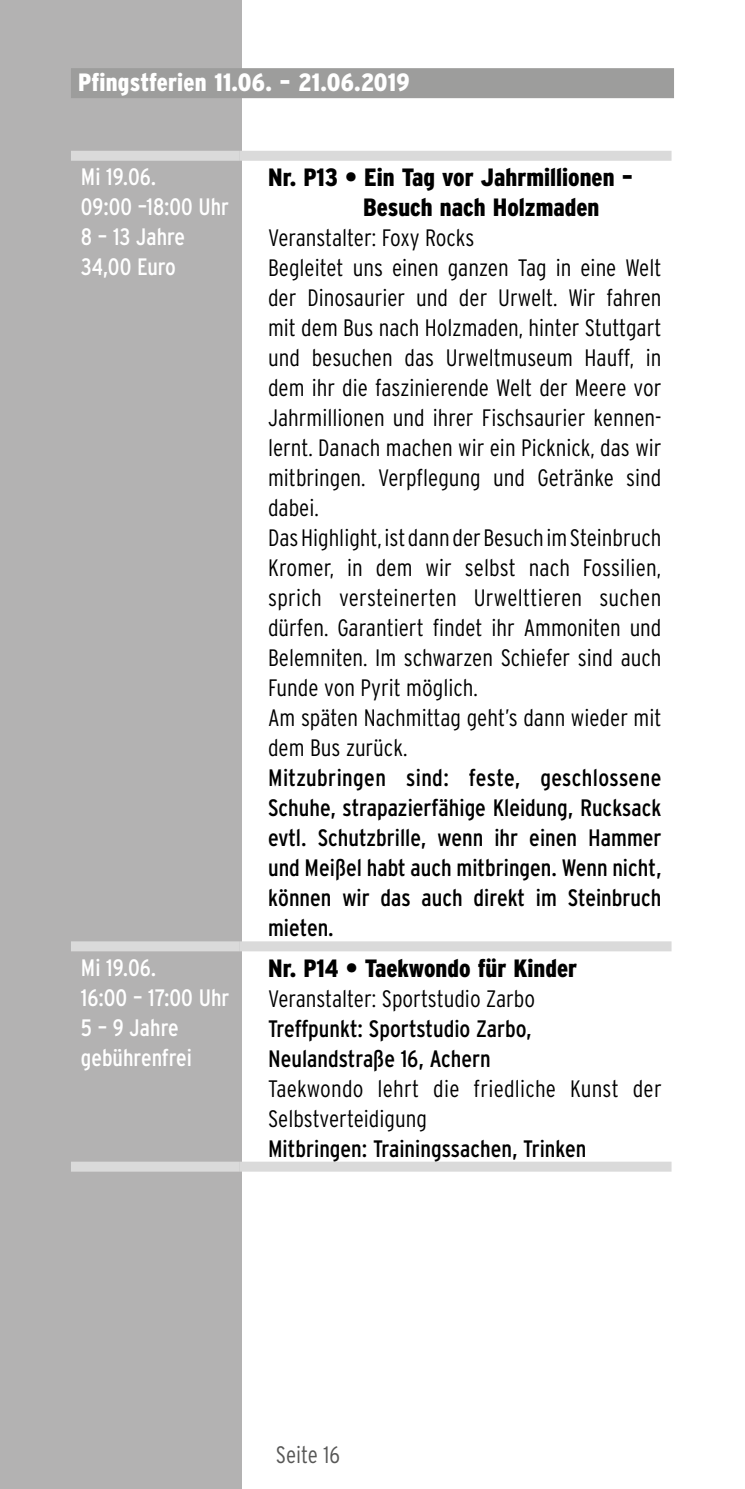
<style>
.page{position:relative;width:745px;height:1489px;background:#fff}
.page>*{position:absolute;margin:0;border:0;box-sizing:border-box;transform-origin:0 0}
.t1{font:900 condensed 25px/30px "Interstate";color:#000}
.t2{font:900 condensed 25px "Interstate";letter-spacing:.01em;color:#fff}
.t3{font:300 condensed 23.75px/30px "Interstate";color:#000}
.t4{font:condensed 23.75px/30px "Interstate";color:#000;text-align:justify}
.t5{font:condensed 23.75px/30px "Interstate";color:#fff}
.t6{font:300 condensed 23.75px "Interstate";color:#575756}
</style>
<div class="page">
<div style="left:0;top:0;width:241px;height:1488px;background:#b3b2b2"></div>
<div style="left:71px;top:151px;width:168px;height:10px;background:#dadada"></div>
<div style="left:239px;top:151px;width:432px;height:10px;background:#dadada"></div>
<div style="left:71px;top:941px;width:168px;height:10px;background:#dadada"></div>
<div style="left:239px;top:941px;width:432px;height:10px;background:#dadada"></div>
<div style="left:71px;top:1161px;width:168px;height:10px;background:#dadada"></div>
<div style="left:239px;top:1161px;width:432px;height:10px;background:#dadada"></div>
<div style="left:71px;top:68px;width:602px;height:30px;background:#9d9d9c"></div>
<p class="t2" style="left:78px;top:68px;width:333px">Pfingstferien 11.06. – 21.06.2019</p>
<p class="t5" style="left:81px;top:161px;width:149px">Mi 19.06.<br>09:00 –18:00 Uhr<br>8 – 13 Jahre<br>34,00 Euro</p>
<p class="t1" style="left:363px;top:162px;width:271px;text-indent:-95px">Nr. P13 • Ein Tag vor Jahrmillionen –<br>Besuch nach Holzmaden</p>
<p class="t3" style="left:268px;top:222px;width:394px">Veranstalter: Foxy Rocks<br>Begleitet uns einen ganzen Tag in eine Welt der Dinosaurier und der Urwelt. Wir fahren mit dem Bus nach Holzmaden, hinter Stuttgart und besuchen das Urweltmuseum Hauff, in dem ihr die faszinierende Welt der Meere vor Jahrmillionen und ihrer Fischsaurier kennen&shy;lernt. Danach machen wir ein Picknick, das wir mitbringen. Verpflegung und Getränke sind dabei.<br>Das Highlight, ist dann der Besuch im Steinbruch Kromer, in dem wir selbst nach Fossilien, sprich versteinerten Urwelttieren suchen dürfen. Garantiert findet ihr Ammoniten und Belemniten. Im schwarzen Schiefer sind auch Funde von Pyrit möglich.<br>Am späten Nachmittag geht’s dann wieder mit dem Bus zurück.</p>
<p class="t4" style="left:268px;top:762px;width:394px">Mitzubringen sind: feste, geschlossene Schuhe, strapazierfähige Kleidung, Rucksack evtl. Schutzbrille, wenn ihr einen Hammer und Meißel habt auch mitbringen. Wenn nicht, können wir das auch direkt im Steinbruch mieten.</p>
<p class="t5" style="left:81px;top:952px;width:150px">Mi 19.06.<br>16:00 – 17:00 Uhr<br>5 – 9 Jahre gebührenfrei</p>
<p class="t1" style="left:268px;top:952px;width:310px">Nr. P14 • Taekwondo für Kinder</p>
<p class="t3" style="left:268px;top:982px;width:268px">Veranstalter: Sportstudio Zarbo</p>
<p class="t4" style="left:268px;top:1013px;width:265px">Treffpunkt: Sportstudio Zarbo,<br>Neulandstraße 16, Achern</p>
<p class="t3" style="left:268px;top:1072px;width:395px">Taekwondo lehrt die friedliche Kunst der<br>Selbstverteidigung</p>
<p class="t4" style="left:268px;top:1132px;width:319px">Mitbringen: Trainingssachen, Trinken</p>
<p class="t6" style="left:276px;top:1441px;width:65px">Seite 16</p>
</div>
